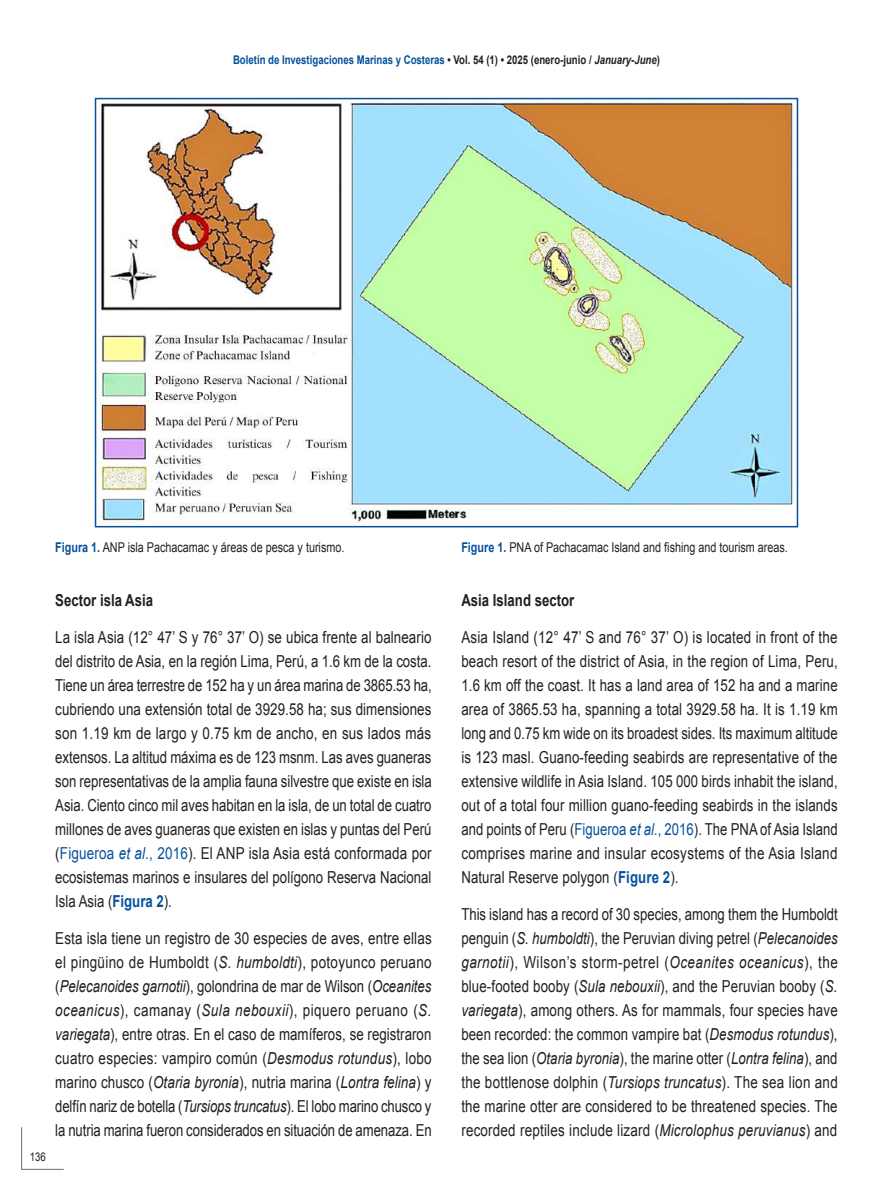
<style>
.page{position:relative;width:893px;height:1191px;background:#fff}
.page>*{position:absolute;margin:0;border:0;box-sizing:border-box;transform-origin:0 0}
.t1{font:16.5px/24px "Arial";letter-spacing:.005em;color:#231f20;text-align:justify;scale:.81 1}
.t2{font:16.5px/24px "Arial";letter-spacing:.005em;color:#231f20;text-align:justify;scale:.79 1}
.t3{font:16.5px/24px "Arial";letter-spacing:.005em;color:#231f20;text-align:justify;scale:.82 1}
.t4{font:700 16.5px "Arial";color:#231f20;scale:.8 1}
.t5{font:13.5px "Arial";color:#231f20;scale:.8 1}
.t6{font:700 12px "Arial";color:#05519e;scale:.8 1}
.t7{font:12px "Arial";color:#231f20;scale:.8 1}
.s1{color:#231f20}
.s2{font-style:italic;color:#231f20}
.s3{font-weight:700;color:#05519e}
.s4{color:#05519e}
.s5{font-style:italic;color:#05519e}
.s6{font-style:italic}
</style>
<div class="page">
<svg style="left:21px;top:1127px;width:43px;height:43px"></svg>
<img style="left:98px;top:102px;width:696px;height:421px">
<div style="left:95px;top:98px;width:703px;height:429px;border:2px solid #05519e"></div>
<p class="t6" style="left:233px;top:52px;width:535px">Boletín de Investigaciones Marinas y Costeras <span class="s1">• Vol. 54 (1) • 2025 (enero-junio /</span> <span class="s2">January-June</span><span class="s1">)</span></p>
<p class="t7" style="left:30px;top:1149px;width:22px">136</p>
<p class="t5" style="left:55px;top:538px;width:363px"><span class="s3">Figura 1.</span> ANP isla Pachacamac y áreas de pesca y turismo.</p>
<p class="t4" style="left:55px;top:589px;width:124px">Sector isla Asia</p>
<p class="t1" style="left:55px;top:625px;width:466px">La isla Asia (12° 47’ S y 76° 37’ O) se ubica frente al balneario del distrito de Asia, en la región Lima, Perú, a 1.6 km de la costa.<br>Tiene un área terrestre de 152 ha y un área marina de 3865.53 ha, cubriendo una extensión total de 3929.58 ha; sus dimensiones son 1.19 km de largo y 0.75 km de ancho, en sus lados más extensos. La altitud máxima es de 123 msnm. Las aves guaneras son representativas de la amplia fauna silvestre que existe en isla Asia. Ciento cinco mil aves habitan en la isla, de un total de cuatro millones de aves guaneras que existen en islas y puntas del Perú (<span class="s4">Figueroa</span> <span class="s5">et al.</span><span class="s4">, 2016</span>). El ANP isla Asia está conformada por ecosistemas marinos e insulares del polígono Reserva Nacional Isla Asia (<span class="s3">Figura 2</span>).</p>
<p class="t3" style="left:55px;top:926px;width:461px">Esta isla tiene un registro de 30 especies de aves, entre ellas el pingüino de Humboldt (<span class="s6">S. humboldti</span>), potoyunco peruano (<span class="s6">Pelecanoides garnotii</span>), golondrina de mar de Wilson (<span class="s6">Oceanites oceanicus</span>), camanay (<span class="s6">Sula nebouxii</span>), piquero peruano (<span class="s6">S. variegata</span>), entre otras. En el caso de mamíferos, se registraron cuatro especies: vampiro común (<span class="s6">Desmodus rotundus</span>), lobo marino chusco (<span class="s6">Otaria byronia</span>), nutria marina (<span class="s6">Lontra felina</span>) y delfín nariz de botella (<span class="s6">Tursiops truncatus</span>). El lobo marino chusco y la nutria marina fueron considerados en situación de amenaza. En</p>
<p class="t5" style="left:461px;top:538px;width:410px"><span class="s3">Figure 1.</span> PNA of Pachacamac Island and fishing and tourism areas.</p>
<p class="t4" style="left:461px;top:589px;width:143px">Asia Island sector</p>
<p class="t1" style="left:461px;top:625px;width:466px">Asia Island (12° 47’ S and 76° 37’ O) is located in front of the beach resort of the district of Asia, in the region of Lima, Peru, 1.6 km off the coast. It has a land area of 152 ha and a marine area of 3865.53 ha, spanning a total 3929.58 ha. It is 1.19 km long and 0.75 km wide on its broadest sides. Its maximum altitude is 123 masl. Guano-feeding seabirds are representative of the extensive wildlife in Asia Island. 105 000 birds inhabit the island, out of a total four million guano-feeding seabirds in the islands and points of Peru (<span class="s4">Figueroa</span> <span class="s5">et al.</span><span class="s4">, 2016</span>). The PNA of Asia Island comprises marine and insular ecosystems of the Asia Island Natural Reserve polygon (<span class="s3">Figure 2</span>).</p>
<p class="t2" style="left:461px;top:902px;width:478px">This island has a record of 30 species, among them the Humboldt penguin (<span class="s6">S. humboldti</span>), the Peruvian diving petrel (<span class="s6">Pelecanoides garnotii</span>), Wilson’s storm-petrel (<span class="s6">Oceanites oceanicus</span>), the blue-footed booby (<span class="s6">Sula nebouxii</span>), and the Peruvian booby (<span class="s6">S. variegata</span>), among others. As for mammals, four species have been recorded: the common vampire bat (<span class="s6">Desmodus rotundus</span>), the sea lion (<span class="s6">Otaria byronia</span>), the marine otter (<span class="s6">Lontra felina</span>), and the bottlenose dolphin (<span class="s6">Tursiops truncatus</span>). The sea lion and the marine otter are considered to be threatened species. The recorded reptiles include lizard (<span class="s6">Microlophus peruvianus</span>) and</p>
</div>
